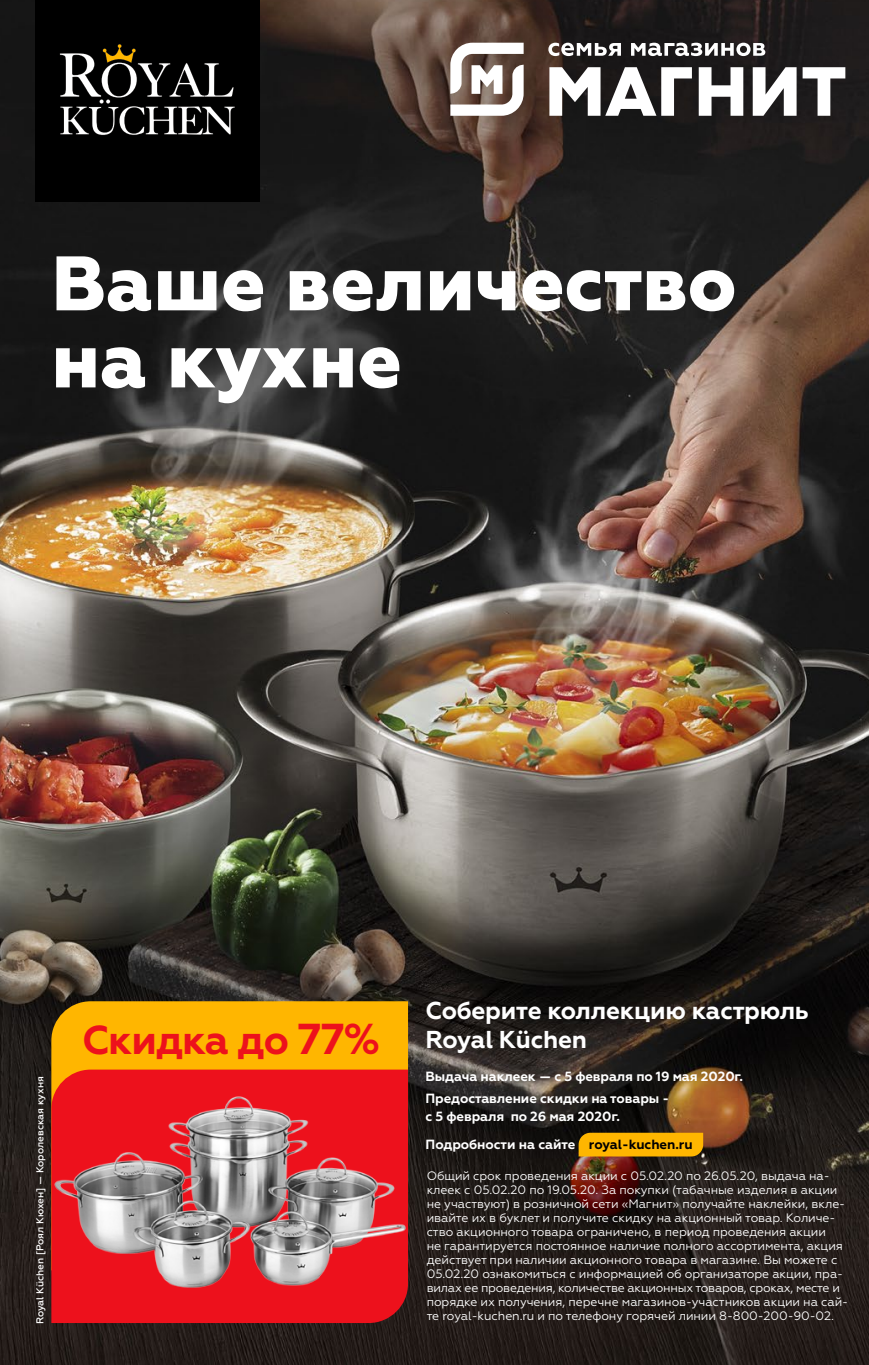
<style>
.page{position:relative;width:869px;height:1365px;background:#fff}
.page>*{position:absolute;margin:0;border:0;box-sizing:border-box;transform-origin:0 0}
.t1{font:800 77px/77px "Geometria";color:#fff}
.t2{font:700 40.25px "Geometria";letter-spacing:-.025em;color:#ed111c}
.t3{font:700 24.5px/29.4px "Geometria";letter-spacing:-.01em;color:#fff}
.t4{font:700 13.3px/22.4px "Geometria";letter-spacing:-.01em;color:#fff}
.t5{font:12.25px/14px "Geometria";letter-spacing:-.005em;color:#fff}
.t6{font:500 9.97px "Geometria";color:#fff}
.s1{font-size:43.23px}
.s2{color:#000}
</style>
<div class="page">
<img style="left:0;top:0;width:868px;height:1364px">
<div style="left:578px;top:1132px;width:124px;height:24px;background:#ffb600"></div>
<svg style="left:698px;top:67px;width:45px;height:49px"></svg>
<svg style="left:802px;top:67px;width:43px;height:49px"></svg>
<svg style="left:752px;top:67px;width:44px;height:49px"></svg>
<svg style="left:549px;top:67px;width:142px;height:49px"></svg>
<svg style="left:450px;top:43px;width:73px;height:73px"></svg>
<svg style="left:548px;top:43px;width:72px;height:13px"></svg>
<svg style="left:630px;top:43px;width:135px;height:13px"></svg>
<div style="left:51px;top:1001px;width:357px;height:68px;background:#ffb600"></div>
<svg style="left:51px;top:1069px;width:357px;height:253px;background:#e71b1a"></svg>
<img style="left:40px;top:1077px;width:385px;height:235px">
<div style="left:35px;top:0;width:225px;height:202px;background:#000"></div>
<svg style="left:59px;top:44px;width:176px;height:91px"></svg>
<p class="t1" style="left:51px;top:247px;width:686px">Ваше величество на кухне</p>
<p class="t6" style="left:34px;top:1324px;width:250px;rotate:-90deg">Royal Küchen [Роял Кюхен] — Королевская кухня</p>
<p class="t2" style="left:82px;top:1015px;width:299px">Скидка до <span class="s1">77%</span></p>
<p class="t3" style="left:425px;top:995px;width:384px">Соберите коллекцию кастрюль<br>Royal Küchen</p>
<p class="t4" style="left:425px;top:1065px;width:319px">Выдача наклеек — с 5 февраля по 19 мая 2020г.<br>Предоставление скидки на товары -</p>
<p class="t4" style="left:425px;top:1101px;width:268px;line-height:28.5px">с 5 февраля по 26 мая 2020г.<br>Подробности на сайте <span class="s2">royal-kuchen.ru</span></p>
<p class="t5" style="left:426px;top:1168px;width:422px">Общий срок проведения акции с 05.02.20 по 26.05.20, выдача на&shy;клеек с 05.02.20 по 19.05.20. За покупки (табачные изделия в акции не участвуют) в розничной сети «Магнит» получайте наклейки, вкле&shy;ивайте их в буклет и получите скидку на акционный товар. Количе&shy;ство акционного товара ограничено, в период проведения акции<br>не гарантируется постоянное наличие полного ассортимента, акция действует при наличии акционного товара в магазине. Вы можете с 05.02.20 ознакомиться с информацией об организаторе акции, пра&shy;вилах ее проведения, количестве акционных товаров, сроках, месте и порядке их получения, перечне магазинов-участников акции на сай&shy;те royal-kuсhen.ru и по телефону горячей линии 8-800-200-90-02.</p>
</div>
